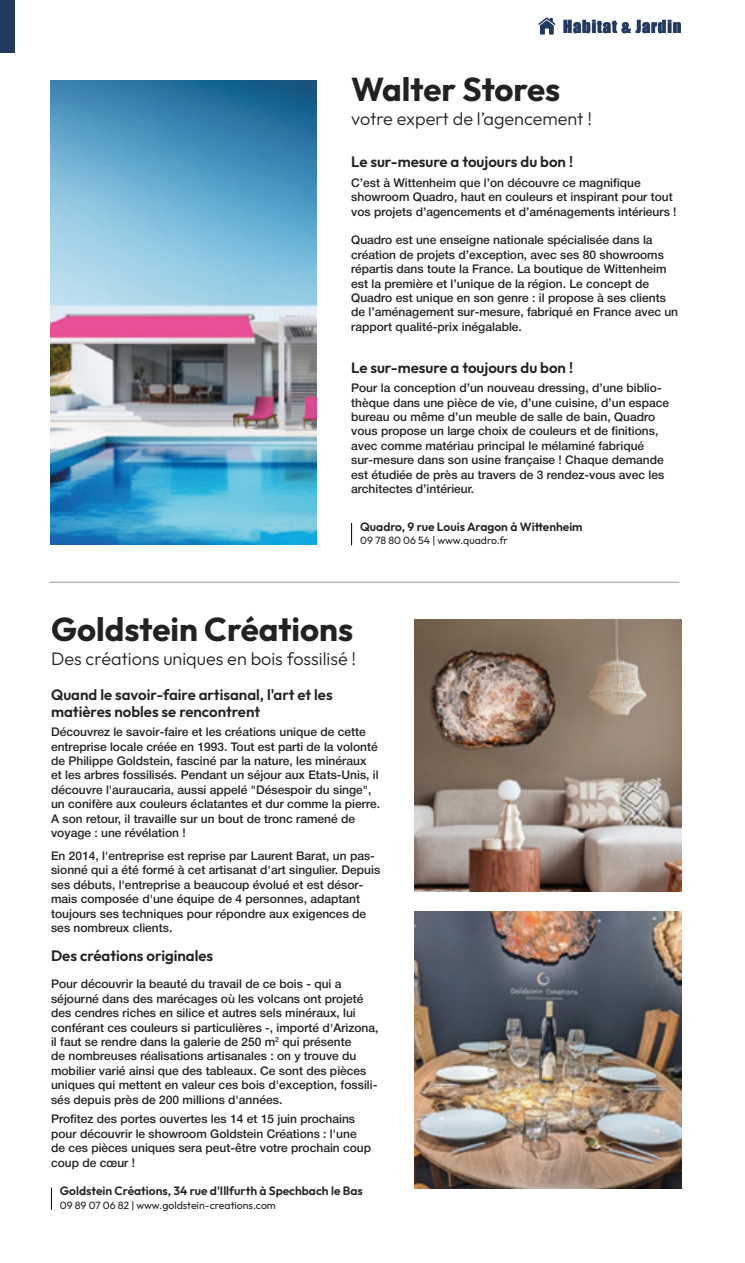
<style>
.page{position:relative;width:745px;height:1263px;background:#fff}
.page>*{position:absolute;margin:0;border:0;box-sizing:border-box;transform-origin:0 0}
.t1{font:700 33px "Outfit";color:#232121}
.t2{font:300 18px "Outfit";color:#232121}
.t3{font:16.5px "Impact";letter-spacing:.05em;color:#22385e}
.t4{font:600 15px/16.5px "Outfit";color:#232121}
.t5{font:500 12px/14.4px "Helvetica Neue";color:#232121}
.t6{font:600 12px "Outfit";color:#232121}
.t7{font:10.5px "Outfit";color:#232121}
</style>
<div class="page">
<img style="left:50px;top:80px;width:266px;height:464px">
<img style="left:414px;top:619px;width:266px;height:272px">
<img style="left:414px;top:911px;width:266px;height:277px">
<svg style="left:351px;top:523px;width:1px;height:22px"></svg>
<svg style="left:51px;top:1187px;width:1px;height:23px"></svg>
<div style="left:0;top:0;width:15px;height:52px;background:#22385e"></div>
<hr style="left:49px;top:582px;width:630px;height:1px;background:#9d9d9c">
<svg style="left:538px;top:18px;width:17px;height:16px"></svg>
<p class="t3" style="left:562px;top:14px;width:120px">Habitat &amp; Jardin</p>
<p class="t1" style="left:351px;top:67px;width:210px">Walter Stores</p>
<p class="t2" style="left:351px;top:108px;width:242px">votre expert de l’agencement !</p>
<p class="t4" style="left:351px;top:154px;width:223px">Le sur-mesure a toujours du bon !</p>
<p class="t5" style="left:351px;top:174px;width:327px">C’est à Wittenheim que l’on découvre ce magnifique showroom Quadro, haut en couleurs et inspirant pour tout vos projets d’agencements et d’aménagements intérieurs !</p>
<p class="t5" style="left:351px;top:232px;width:328px">Quadro est une enseigne nationale spécialisée dans la création de projets d’exception, avec ses 80 showrooms répartis dans toute la France. La boutique de Wittenheim est la première et l’unique de la région. Le concept de Quadro est unique en son genre : il propose à ses clients de l’aménagement sur-mesure, fabriqué en France avec un rapport qualité-prix inégalable.</p>
<p class="t4" style="left:351px;top:360px;width:223px">Le sur-mesure a toujours du bon !</p>
<p class="t5" style="left:351px;top:380px;width:319px">Pour la conception d’un nouveau dressing, d’une biblio&shy;thèque dans une pièce de vie, d’une cuisine, d’un espace bureau ou même d’un meuble de salle de bain, Quadro vous propose un large choix de couleurs et de finitions, avec comme matériau principal le mélaminé fabriqué sur-mesure dans son usine française ! Chaque demande est étudiée de près au travers de 3 rendez-vous avec les architectes d’intérieur.</p>
<p class="t6" style="left:360px;top:519px;width:224px">Quadro, 9 rue Louis Aragon à Wittenheim</p>
<p class="t7" style="left:360px;top:534px;width:149px">09 78 80 06 54 | www.quadro.fr</p>
<p class="t1" style="left:51px;top:607px;width:303px">Goldstein Créations</p>
<p class="t2" style="left:51px;top:647px;width:306px">Des créations uniques en bois fossilisé !</p>
<p class="t4" style="left:51px;top:687px;width:283px">Quand le savoir-faire artisanal, l'art et les matières nobles se rencontrent</p>
<p class="t5" style="left:51px;top:724px;width:330px">Découvrez le savoir-faire et les créations unique de cette entreprise locale créée en 1993. Tout est parti de la volonté de Philippe Goldstein, fasciné par la nature, les minéraux et les arbres fossilisés. Pendant un séjour aux Etats-Unis, il découvre l'auraucaria, aussi appelé "Désespoir du singe", un conifère aux couleurs éclatantes et dur comme la pierre.<br>A son retour, il travaille sur un bout de tronc ramené de voyage : une révélation !</p>
<p class="t5" style="left:51px;top:847px;width:330px">En 2014, l'entreprise est reprise par Laurent Barat, un pas&shy;sionné qui a été formé à cet artisanat d'art singulier. Depuis ses débuts, l'entreprise a beaucoup évolué et est désor&shy;mais composée d'une équipe de 4 personnes, adaptant toujours ses techniques pour répondre aux exigences de ses nombreux clients.</p>
<p class="t4" style="left:51px;top:948px;width:163px">Des créations originales</p>
<p class="t5" style="left:51px;top:976px;width:329px">Pour découvrir la beauté du travail de ce bois - qui a séjourné dans des marécages où les volcans ont projeté des cendres riches en silice et autres sels minéraux, lui conférant ces couleurs si particulières -, importé d'Arizona, il faut se rendre dans la galerie de 250 m<sup>2</sup> qui présente<br>de nombreuses réalisations artisanales : on y trouve du mobilier varié ainsi que des tableaux. Ce sont des pièces uniques qui mettent en valeur ces bois d'exception, fossili&shy;sés depuis près de 200 millions d'années.</p>
<p class="t5" style="left:51px;top:1111px;width:321px">Profitez des portes ouvertes les 14 et 15 juin prochains pour découvrir le showroom Goldstein Créations : l'une de ces pièces uniques sera peut-être votre prochain coup coup de cœur !</p>
<p class="t6" style="left:60px;top:1183px;width:304px">Goldstein Créations, 34 rue d'Illfurth à Spechbach le Bas</p>
<p class="t7" style="left:60px;top:1198px;width:217px">09 89 07 06 82 | www.goldstein-creations.com</p>
</div>
